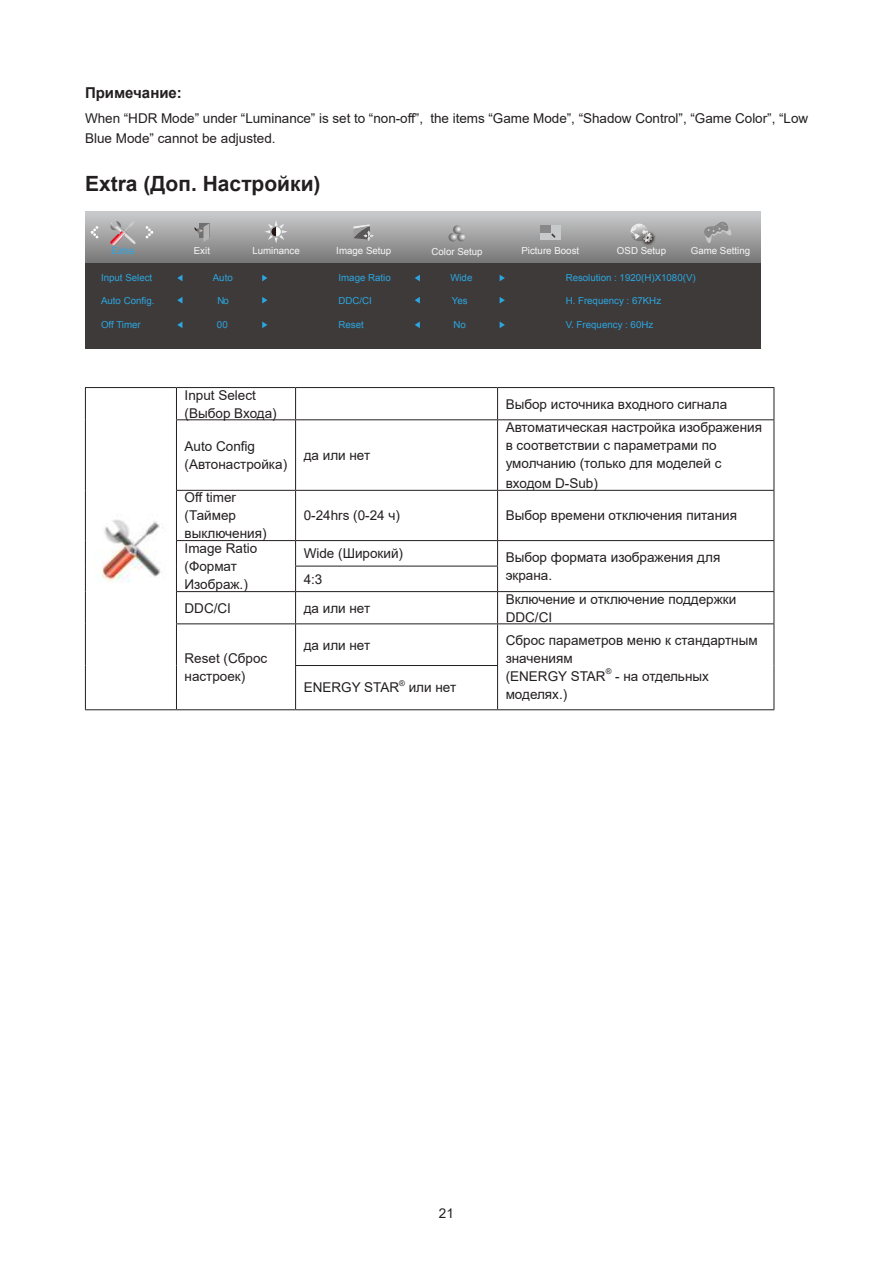
<style>
.page{position:relative;width:893px;height:1263px;background:#fff}
.page>*{position:absolute;margin:0;border:0;box-sizing:border-box;transform-origin:0 0}
.t1{font:700 21px "Arial";color:#231f20}
.t2{font:700 15px "Arial";color:#231f20}
.t3{font:13.5px/18px "Arial";color:#231f20}
.t4{font:9.75px "Arial";color:#2ca6e0}
.t5{font:9.75px "Arial";color:#f7f7f7}
.t6{font:7.8px "Arial";color:#231f20}
</style>
<div class="page">
<svg style="left:85px;top:211px;width:675px;height:52px;background:#a0a0a1"></svg>
<div style="left:85px;top:263px;width:675px;height:85px;background:#3e3a39"></div>
<svg style="left:91px;top:226px;width:7px;height:13px"></svg>
<svg style="left:146px;top:226px;width:7px;height:13px"></svg>
<div style="left:540px;top:225px;width:21px;height:15px;background:#c8c9ca"></div>
<div style="left:540px;top:225px;width:10px;height:8px;background:#888"></div>
<svg style="left:551px;top:233px;width:5px;height:5px"></svg>
<img style="left:640px;top:230px;width:17px;height:17px">
<svg style="left:630px;top:224px;width:23px;height:18px"></svg>
<svg style="left:194px;top:223px;width:15px;height:19px"></svg>
<svg style="left:265px;top:220px;width:23px;height:23px"></svg>
<svg style="left:354px;top:224px;width:20px;height:17px"></svg>
<svg style="left:448px;top:225px;width:18px;height:17px"></svg>
<svg style="left:177px;top:322px;width:5px;height:6px"></svg>
<svg style="left:262px;top:321px;width:5px;height:7px"></svg>
<svg style="left:177px;top:275px;width:5px;height:6px"></svg>
<svg style="left:262px;top:275px;width:5px;height:6px"></svg>
<svg style="left:177px;top:297px;width:5px;height:6px"></svg>
<svg style="left:262px;top:297px;width:5px;height:6px"></svg>
<svg style="left:415px;top:322px;width:5px;height:6px"></svg>
<svg style="left:500px;top:322px;width:5px;height:6px"></svg>
<svg style="left:415px;top:275px;width:5px;height:6px"></svg>
<svg style="left:500px;top:275px;width:5px;height:6px"></svg>
<svg style="left:415px;top:297px;width:5px;height:6px"></svg>
<svg style="left:500px;top:297px;width:5px;height:6px"></svg>
<svg style="left:109px;top:221px;width:29px;height:24px"></svg>
<svg style="left:704px;top:221px;width:27px;height:22px"></svg>
<hr style="left:85px;top:387px;width:91px;height:1px;background:#231f20">
<hr style="left:85px;top:388px;width:1px;height:32px;background:#231f20">
<hr style="left:176px;top:387px;width:120px;height:1px;background:#231f20">
<hr style="left:176px;top:388px;width:1px;height:31px;background:#231f20">
<hr style="left:296px;top:387px;width:202px;height:1px;background:#231f20">
<hr style="left:295px;top:388px;width:1px;height:31px;background:#231f20">
<hr style="left:498px;top:387px;width:276px;height:1px;background:#231f20">
<hr style="left:497px;top:388px;width:1px;height:31px;background:#231f20">
<hr style="left:774px;top:388px;width:1px;height:31px;background:#231f20">
<hr style="left:85px;top:420px;width:1px;height:70px;background:#231f20">
<hr style="left:176px;top:419px;width:120px;height:1px;background:#231f20">
<hr style="left:176px;top:420px;width:1px;height:70px;background:#231f20">
<hr style="left:296px;top:419px;width:202px;height:1px;background:#231f20">
<hr style="left:295px;top:420px;width:1px;height:70px;background:#231f20">
<hr style="left:498px;top:419px;width:276px;height:1px;background:#231f20">
<hr style="left:497px;top:420px;width:1px;height:70px;background:#231f20">
<hr style="left:774px;top:420px;width:1px;height:70px;background:#231f20">
<hr style="left:85px;top:490px;width:1px;height:51px;background:#231f20">
<hr style="left:176px;top:490px;width:120px;height:1px;background:#231f20">
<hr style="left:176px;top:491px;width:1px;height:49px;background:#231f20">
<hr style="left:296px;top:490px;width:202px;height:1px;background:#231f20">
<hr style="left:295px;top:491px;width:1px;height:49px;background:#231f20">
<hr style="left:498px;top:490px;width:276px;height:1px;background:#231f20">
<hr style="left:497px;top:491px;width:1px;height:49px;background:#231f20">
<hr style="left:774px;top:491px;width:1px;height:49px;background:#231f20">
<hr style="left:176px;top:540px;width:120px;height:1px;background:#231f20">
<hr style="left:296px;top:540px;width:202px;height:1px;background:#231f20">
<hr style="left:498px;top:540px;width:276px;height:1px;background:#231f20">
<svg style="left:85px;top:541px;width:1px;height:51px"></svg>
<svg style="left:176px;top:541px;width:1px;height:50px"></svg>
<hr style="left:295px;top:566px;width:203px;height:1px;background:#231f20">
<svg style="left:295px;top:541px;width:1px;height:50px"></svg>
<svg style="left:497px;top:541px;width:1px;height:50px"></svg>
<svg style="left:774px;top:541px;width:1px;height:50px"></svg>
<hr style="left:85px;top:592px;width:1px;height:32px;background:#231f20">
<hr style="left:176px;top:591px;width:120px;height:1px;background:#231f20">
<hr style="left:176px;top:592px;width:1px;height:31px;background:#231f20">
<hr style="left:296px;top:591px;width:202px;height:1px;background:#231f20">
<hr style="left:295px;top:592px;width:1px;height:31px;background:#231f20">
<hr style="left:498px;top:591px;width:276px;height:1px;background:#231f20">
<hr style="left:497px;top:592px;width:1px;height:31px;background:#231f20">
<hr style="left:774px;top:592px;width:1px;height:31px;background:#231f20">
<hr style="left:85px;top:624px;width:1px;height:41px;background:#231f20">
<hr style="left:176px;top:623px;width:120px;height:1px;background:#231f20">
<hr style="left:176px;top:624px;width:1px;height:41px;background:#231f20">
<hr style="left:296px;top:623px;width:202px;height:1px;background:#231f20">
<hr style="left:295px;top:624px;width:1px;height:41px;background:#231f20">
<hr style="left:498px;top:623px;width:276px;height:1px;background:#231f20">
<hr style="left:497px;top:624px;width:1px;height:41px;background:#231f20">
<hr style="left:774px;top:624px;width:1px;height:41px;background:#231f20">
<hr style="left:85px;top:665px;width:1px;height:44px;background:#231f20">
<hr style="left:176px;top:665px;width:1px;height:44px;background:#231f20">
<hr style="left:295px;top:665px;width:203px;height:1px;background:#231f20">
<hr style="left:295px;top:666px;width:1px;height:43px;background:#231f20">
<hr style="left:497px;top:666px;width:1px;height:43px;background:#231f20">
<hr style="left:774px;top:665px;width:1px;height:44px;background:#231f20">
<hr style="left:85px;top:709px;width:91px;height:1px;background:#231f20">
<hr style="left:176px;top:709px;width:120px;height:1px;background:#231f20">
<hr style="left:296px;top:709px;width:202px;height:1px;background:#231f20">
<hr style="left:498px;top:709px;width:276px;height:1px;background:#231f20">
<img style="left:101px;top:519px;width:60px;height:63px">
<p class="t2" style="left:85px;top:82px;width:98px">Примечание:</p>
<p class="t3" style="left:85px;top:108px;width:725px;line-height:20.2px">When “HDR Mode” under “Luminance” is set to “non-off”, the items “Game Mode”, “Shadow Control”, “Game Color”, “Low<br>Blue Mode” cannot be adjusted.</p>
<h1 class="t1" style="left:85px;top:169px;width:237px">Extra (Доп. Настройки)</h1>
<p class="t4" style="left:112px;top:245px;width:24px">Extra</p>
<p class="t5" style="left:691px;top:244px;width:61px">Game Setting</p>
<p class="t5" style="left:194px;top:244px;width:18px">Exit</p>
<p class="t5" style="left:252px;top:244px;width:49px">Luminance</p>
<p class="t5" style="left:336px;top:244px;width:57px">Image Setup</p>
<p class="t5" style="left:431px;top:245px;width:53px">Color Setup</p>
<p class="t5" style="left:521px;top:244px;width:59px">Picture Boost</p>
<p class="t5" style="left:617px;top:244px;width:51px">OSD Setup</p>
<p class="t4" style="left:101px;top:272px;width:53px">Input Select</p>
<p class="t4" style="left:213px;top:272px;width:21px">Auto</p>
<p class="t4" style="left:101px;top:294px;width:55px">Auto Config.</p>
<p class="t4" style="left:217px;top:294px;width:13px">No</p>
<p class="t4" style="left:101px;top:319px;width:41px">Off Timer</p>
<p class="t4" style="left:217px;top:319px;width:12px">00</p>
<p class="t4" style="left:338px;top:272px;width:54px">Image Ratio</p>
<p class="t4" style="left:450px;top:272px;width:24px">Wide</p>
<p class="t4" style="left:338px;top:294px;width:35px">DDC/CI</p>
<p class="t4" style="left:452px;top:294px;width:17px">Yes</p>
<p class="t4" style="left:338px;top:319px;width:27px">Reset</p>
<p class="t4" style="left:454px;top:319px;width:14px">No</p>
<p class="t4" style="left:566px;top:272px;width:132px">Resolution : 1920(H)X1080(V)</p>
<p class="t4" style="left:566px;top:294px;width:97px">H. Frequency : 67KHz</p>
<p class="t4" style="left:566px;top:319px;width:89px">V. Frequency : 60Hz</p>
<p class="t3" style="left:185px;top:386px;width:94px">Input Select (Выбор Входа)</p>
<p class="t3" style="left:506px;top:395px;width:223px">Выбор источника входного сигнала</p>
<p class="t3" style="left:185px;top:437px;width:104px">Auto Config (Автонастройка)</p>
<p class="t3" style="left:304px;top:446px;width:68px">да или нет</p>
<p class="t3" style="left:506px;top:418px;width:258px">Автоматическая настройка изображения в соответствии с параметрами по умолчанию (только для моделей с</p>
<p class="t3" style="left:506px;top:474px;width:94px">входом D-Sub)</p>
<p class="t3" style="left:185px;top:488px;width:83px">Off timer (Таймер выключения)</p>
<p class="t3" style="left:304px;top:506px;width:98px">0-24hrs (0-24 ч)</p>
<p class="t3" style="left:506px;top:506px;width:233px">Выбор времени отключения питания</p>
<p class="t3" style="left:185px;top:539px;width:74px">Image Ratio (Формат<br>Изображ.)</p>
<p class="t3" style="left:304px;top:544px;width:101px">Wide (Широкий)</p>
<p class="t3" style="left:506px;top:548px;width:216px">Выбор формата изображения для экрана.</p>
<p class="t3" style="left:304px;top:570px;width:20px">4:3</p>
<p class="t3" style="left:185px;top:599px;width:48px">DDC/CI</p>
<p class="t3" style="left:304px;top:599px;width:68px">да или нет</p>
<p class="t3" style="left:506px;top:590px;width:232px">Включение и отключение поддержки<br>DDC/CI</p>
<p class="t3" style="left:185px;top:649px;width:84px">Reset (Сброс настроек)</p>
<p class="t3" style="left:304px;top:636px;width:68px">да или нет</p>
<p class="t3" style="left:506px;top:631px;width:254px">Сброс параметров меню к стандартным значениям<br>(ENERGY STAR</p>
<p class="t6" style="left:606px;top:666px;width:7px">®</p>
<p class="t3" style="left:615px;top:667px;width:95px">- на отдельных</p>
<p class="t3" style="left:304px;top:679px;width:97px">ENERGY STAR</p>
<p class="t6" style="left:399px;top:678px;width:7px">®</p>
<p class="t3" style="left:409px;top:679px;width:49px">или нет</p>
<p class="t3" style="left:506px;top:685px;width:63px">моделях.)</p>
<p class="t3" style="left:439px;top:1204px;width:17px">21</p>
</div>
